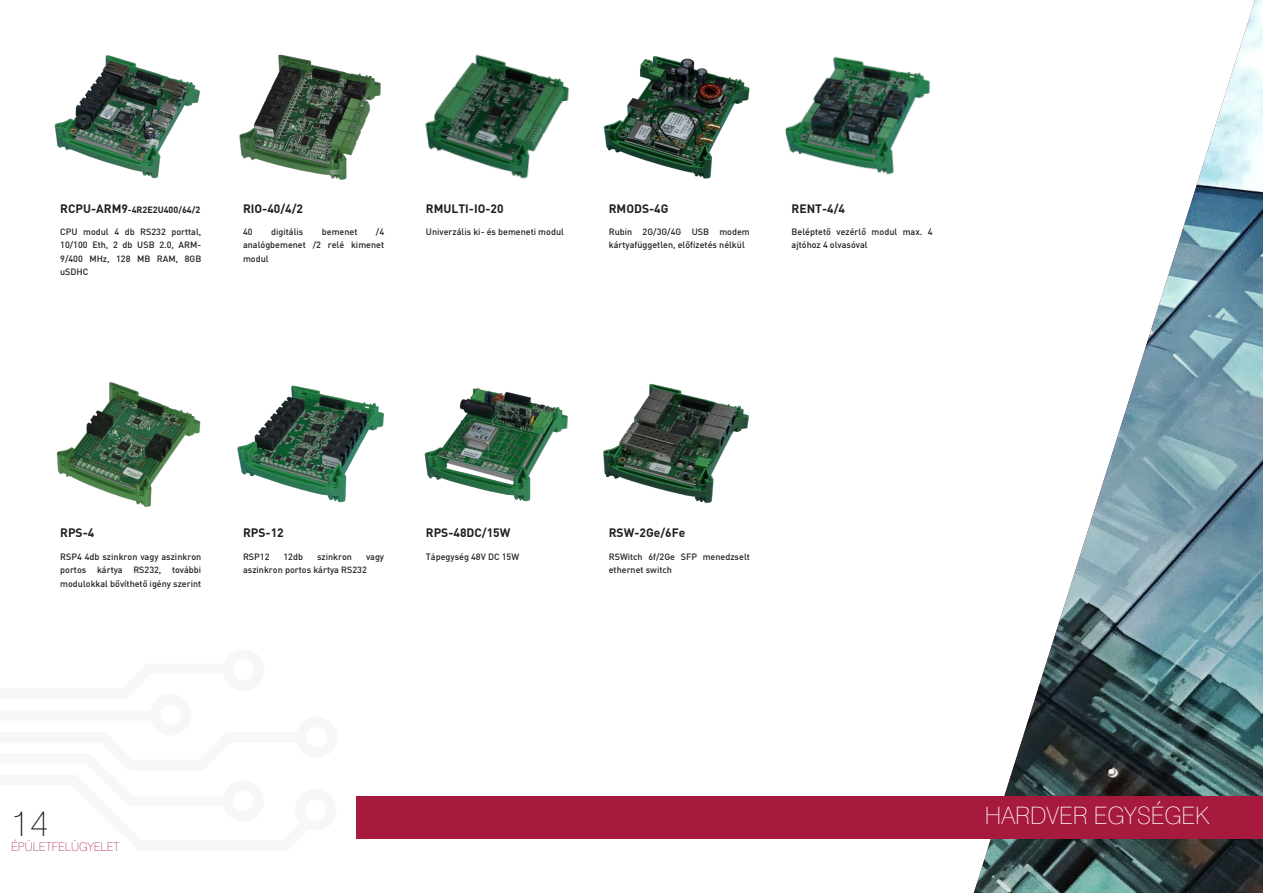
<style>
.page{position:relative;width:1263px;height:893px;background:#fff}
.page>*{position:absolute;margin:0;border:0;box-sizing:border-box;transform-origin:0 0}
.Header_1_-_Thin{font:100 36px "Helvetica Neue";color:#231f20}
.Header_3_-_Thin__pag{font:100 24px "Helvetica Neue";color:#fff}
.Table_text{font:12px "DINCE Bold Ajovegso";color:#231f20}
.Header_3_-_Thin__pag-2{font:100 12px "Helvetica Neue";color:#a61b3d}
.Table_text-2{font:9px/13.5px "DINCE Medium Ajovegso";color:#231f20}
.Table_text-3{font:9px "DINCE Bold Ajovegso";color:#231f20}
.s1{font-size:12px}
</style>
<div class="page">
<img style="left:974px;top:0;width:289px;height:893px">
<img style="left:54px;top:55px;width:147px;height:124px">
<img style="left:239px;top:54px;width:142px;height:126px">
<img style="left:425px;top:54px;width:144px;height:125px">
<img style="left:603px;top:56px;width:147px;height:123px">
<img style="left:786px;top:56px;width:145px;height:119px">
<img style="left:56px;top:382px;width:145px;height:124px">
<img style="left:237px;top:385px;width:147px;height:118px">
<img style="left:424px;top:388px;width:144px;height:114px">
<div style="left:356px;top:796px;width:907px;height:43px;background:#a61b3d"></div>
<img style="left:603px;top:383px;width:146px;height:121px">
<p class="Table_text-3" style="left:60px;top:203px;width:142px"><span class="s1">RCPU-ARM9</span>-4R2E2U400/64/2</p>
<p class="Table_text" style="left:243px;top:200px;width:62px">RIO-40/4/2</p>
<p class="Table_text" style="left:426px;top:200px;width:79px">RMULTI-IO-20</p>
<p class="Table_text" style="left:609px;top:200px;width:61px">RMODS-4G</p>
<p class="Table_text" style="left:792px;top:200px;width:55px">RENT-4/4</p>
<p class="Table_text-2" style="left:60px;top:225px;width:143px;text-align:justify">CPU modul 4 db RS232 porttal, 10/100 Eth, 2 db USB 2.0, ARM-9/400 MHz, 128 MB RAM, 8GB uSDHC</p>
<p class="Table_text-2" style="left:243px;top:225px;width:11px">40</p>
<p class="Table_text-2" style="left:271px;top:225px;width:34px">digitális</p>
<p class="Table_text-2" style="left:322px;top:225px;width:37px">bemenet</p>
<p class="Table_text-2" style="left:243px;top:225px;width:143px;text-align:justify;text-indent:133px">/4 analógbemenet /2 relé kimenet modul</p>
<p class="Table_text-2" style="left:426px;top:225px;width:139px">Univerzális ki- és bemeneti modul</p>
<p class="Table_text-2" style="left:609px;top:225px;width:143px">Rubin 2G/3G/4G USB modem kártyafüggetlen, előfizetés nélkül</p>
<p class="Table_text-2" style="left:792px;top:225px;width:143px">Beléptető vezérlő modul max. 4 ajtóhoz 4 olvasóval</p>
<p class="Table_text" style="left:60px;top:525px;width:36px">RPS-4</p>
<p class="Table_text" style="left:243px;top:525px;width:42px">RPS-12</p>
<p class="Table_text" style="left:426px;top:525px;width:86px">RPS-48DC/15W</p>
<p class="Table_text" style="left:609px;top:525px;width:78px">RSW-2Ge/6Fe</p>
<p class="Table_text-2" style="left:60px;top:549px;width:143px;text-align:justify">RSP4 4db szinkron vagy aszinkron portos kártya RS232, további modulokkal bővíthető igény szerint</p>
<p class="Table_text-2" style="left:243px;top:549px;width:28px">RSP12</p>
<p class="Table_text-2" style="left:283px;top:549px;width:21px">12db</p>
<p class="Table_text-2" style="left:317px;top:549px;width:37px">szinkron</p>
<p class="Table_text-2" style="left:243px;top:549px;width:143px;text-indent:123px">vagy aszinkron portos kártya RS232</p>
<p class="Table_text-2" style="left:426px;top:549px;width:95px">Tápegység 48V DC 15W</p>
<p class="Table_text-2" style="left:609px;top:549px;width:143px">RSWitch 6f/2Ge SFP menedzselt ethernet switch</p>
<p class="Header_1_-_Thin" style="left:11px;top:801px;width:39px">14</p>
<p class="Header_3_-_Thin__pag" style="left:985px;top:801px;width:225px">HARDVER EGYSÉGEK</p>
<p class="Header_3_-_Thin__pag-2" style="left:11px;top:840px;width:110px">ÉPÜLETFELÜGYELET</p>
</div>
